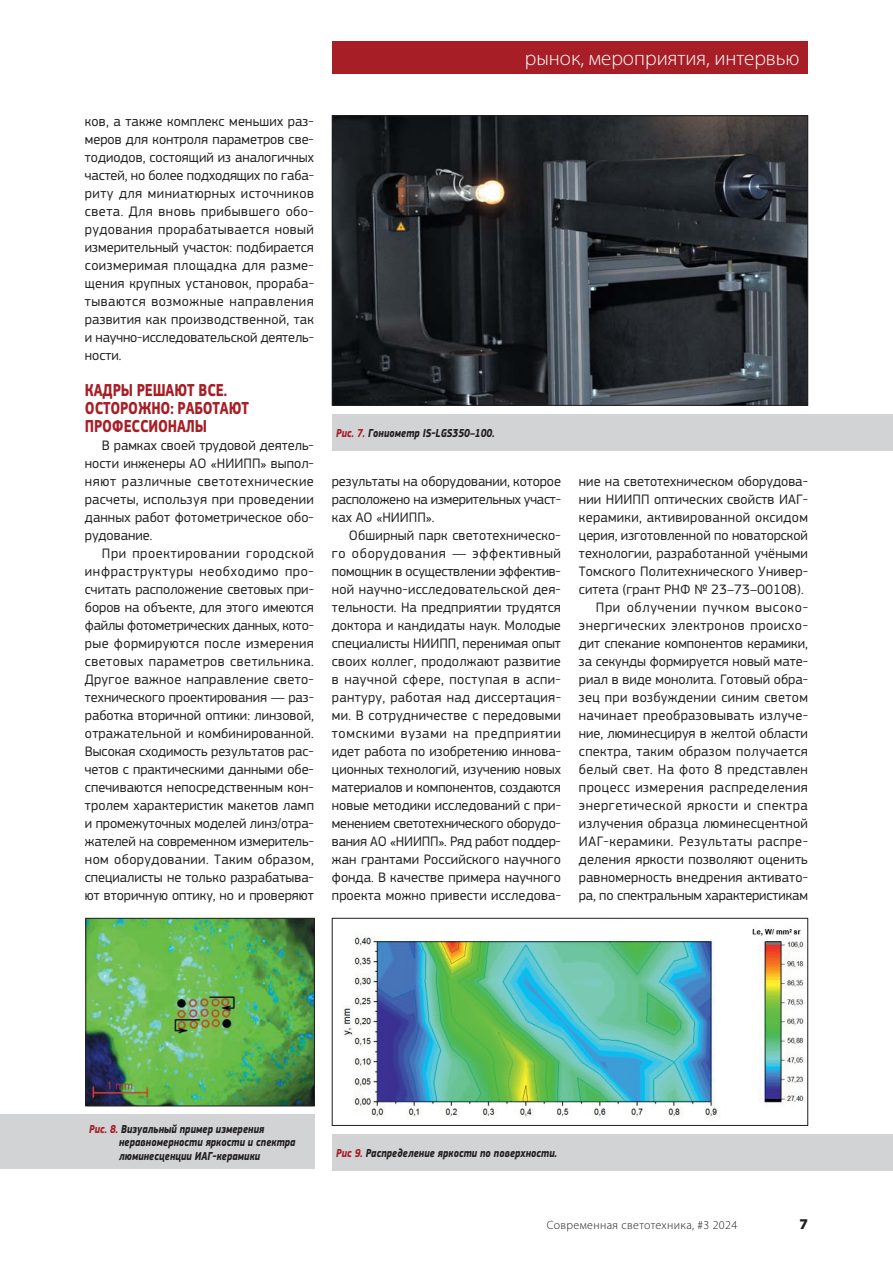
<style>
.page{position:relative;width:893px;height:1263px;background:#fff}
.page>*{position:absolute;margin:0;border:0;box-sizing:border-box;transform-origin:0 0}
.t1{font:300 21px "Myriad Pro";color:#fff}
.t2{font:700 18px/18px "PF Square Sans Pro";letter-spacing:-.01em;color:#a71e26;scale:.8 1}
.t3{font:900 15px "Myriad Pro";color:#231f20}
.t4{font:14.25px/18px "PF Square Sans Pro";letter-spacing:.01em;color:#231f20;text-align:justify}
.t5{font:14.25px "PF Square Sans Pro";letter-spacing:.04em;color:#231f20}
.t6{font:14.25px "PF Square Sans Pro";letter-spacing:.035em;color:#231f20}
.t7{font:14.25px "PF Square Sans Pro";letter-spacing:.05em;color:#231f20}
.t8{font:italic 700 12px/13.5px "PF Square Sans Pro";letter-spacing:.01em;color:#231f20;scale:.8 1}
.t9{font:300 12px "Myriad Pro";letter-spacing:.03em;color:#231f20}
.s1{color:#a71e26}
</style>
<div class="page">
<div style="left:332px;top:41px;width:476px;height:33px;background:#a71e26"></div>
<img style="left:334px;top:118px;width:472px;height:285px">
<div style="left:332px;top:116px;width:476px;height:289px;border:1px solid #231f20"></div>
<img style="left:343px;top:929px;width:461px;height:191px">
<div style="left:332px;top:918px;width:476px;height:207px;border:1px solid #231f20"></div>
<img style="left:88px;top:920px;width:225px;height:184px">
<div style="left:86px;top:918px;width:229px;height:188px;border:1px solid #231f20"></div>
<div style="left:332px;top:414px;width:561px;height:36px;background:#d1d3d4"></div>
<div style="left:332px;top:1134px;width:561px;height:36px;background:#d1d3d4"></div>
<div style="left:0;top:1115px;width:315px;height:54px;background:#d1d3d4"></div>
<h1 class="t1" style="left:525px;top:50px;width:276px">рынок, мероприятия, интервью</h1>
<p class="t4" style="left:85px;top:112px;width:231px">ков, а также комплекс меньших раз&shy;меров для контроля параметров све&shy;тодиодов, состоящий из аналогичных частей, но более подходящих по габа&shy;риту для миниатюрных источников света. Для вновь прибывшего обо&shy;рудования прорабатывается новый измерительный участок: подбирается соизмеримая площадка для разме&shy;щения крупных установок, прораба&shy;тываются возможные направления развития как производственной, так и научно-исследовательской деятель&shy;ности.</p>
<p class="t2" style="left:85px;top:381px;width:207px">КАДРЫ РЕШАЮТ ВСЕ.<br>ОСТОРОЖНО: РАБОТАЮТ<br>ПРОФЕССИОНАЛЫ</p>
<p class="t4" style="left:85px;top:436px;width:231px;text-indent:17px">В рамках своей трудовой деятель&shy;ности инженеры АО «НИИПП» выпол&shy;няют различные светотехнические расчеты, используя при проведении данных работ фотометрическое обо&shy;рудование.</p>
<p class="t4" style="left:85px;top:544px;width:231px;text-indent:17px">При проектировании городской инфраструктуры необходимо про&shy;считать расположение световых при&shy;боров на объекте, для этого имеются файлы фотометрических данных, кото&shy;рые формируются после измерения световых параметров светильника.<br>Другое важное направление свето&shy;технического проектирования — раз&shy;работка вторичной оптики: линзовой, отражательной и комбинированной.<br>Высокая сходимость результатов рас&shy;четов с практическими данными обе&shy;спечиваются непосредственным кон&shy;тролем характеристик макетов ламп и промежуточных моделей линз/отра&shy;жателей на современном измеритель&shy;ном оборудовании. Таким образом, специалисты не только разрабатыва&shy;ют вторичную оптику, но и проверяют</p>
<p class="t8" style="left:336px;top:426px;width:199px"><span class="s1">Рис. 7.</span> Гониометр IS-LGS350–100.</p>
<p class="t4" style="left:332px;top:472px;width:231px">результаты на оборудовании, которое расположено на измерительных участ&shy;ках АО «НИИПП».</p>
<p class="t4" style="left:332px;top:526px;width:231px;text-indent:17px">Обширный парк светотехническо&shy;го оборудования — эффективный помощник в осуществлении эффектив&shy;ной научно-исследовательской дея&shy;тельности. На предприятии трудятся доктора и кандидаты наук. Молодые специалисты НИИПП, перенимая опыт своих коллег, продолжают развитие в научной сфере, поступая в аспи&shy;рантуру, работая над диссертация&shy;ми. В сотрудничестве с передовыми томскими вузами на предприятии идет работа по изобретению иннова&shy;ционных технологий, изучению новых материалов и компонентов, создаются новые методики исследований с при&shy;менением светотехнического оборудо&shy;вания АО «НИИПП». Ряд работ поддер&shy;жан грантами Российского научного фонда. В качестве примера научного проекта можно привести исследова-</p>
<p class="t4" style="left:579px;top:472px;width:230px">ние на светотехническом оборудова-</p>
<p class="t4" style="left:579px;top:490px;width:230px">нии НИИПП оптических свойств ИАГ-</p>
<p class="t4" style="left:579px;top:508px;width:230px">керамики, активированной оксидом</p>
<p class="t4" style="left:579px;top:526px;width:231px">церия, изготовленной по новаторской</p>
<p class="t4" style="left:579px;top:544px;width:230px">технологии, разработанной учёными</p>
<p class="t4" style="left:579px;top:562px;width:230px">Томского Политехнического Универ-</p>
<p class="t4" style="left:579px;top:580px;width:226px">ситета (грант РНФ № 23–73–00108).</p>
<p class="t7" style="left:596px;top:599px;width:213px">При облучении пучком высоко-</p>
<p class="t5" style="left:579px;top:617px;width:230px">энергических электронов происхо-</p>
<p class="t4" style="left:579px;top:634px;width:230px">дит спекание компонентов керамики,</p>
<p class="t4" style="left:579px;top:652px;width:230px">за секунды формируется новый мате-</p>
<p class="t4" style="left:579px;top:670px;width:230px">риал в виде монолита. Готовый обра-</p>
<p class="t4" style="left:579px;top:688px;width:230px">зец при возбуждении синим светом</p>
<p class="t4" style="left:579px;top:706px;width:231px">начинает преобразовывать излуче-</p>
<p class="t4" style="left:579px;top:724px;width:230px">ние, люминесцируя в желтой области</p>
<p class="t4" style="left:579px;top:742px;width:230px">спектра, таким образом получается</p>
<p class="t4" style="left:579px;top:760px;width:230px">белый свет. На фото 8 представлен</p>
<p class="t6" style="left:579px;top:779px;width:230px">процесс измерения распределения</p>
<p class="t5" style="left:579px;top:797px;width:230px">энергетической яркости и спектра</p>
<p class="t4" style="left:579px;top:814px;width:230px">излучения образца люминесцентной</p>
<p class="t6" style="left:579px;top:833px;width:230px">ИАГ-керамики. Результаты распре-</p>
<p class="t4" style="left:579px;top:850px;width:230px">деления яркости позволяют оценить</p>
<p class="t4" style="left:579px;top:868px;width:230px">равномерность внедрения активато-</p>
<p class="t4" style="left:579px;top:886px;width:231px">ра, по спектральным характеристикам</p>
<p class="t8" style="left:119px;top:1122px;width:222px;text-indent:-30px"><span class="s1">Рис. 8.</span> Визуальный пример измерения неравномерности яркости и спектра люминесценции ИАГ-керамики</p>
<p class="t8" style="left:336px;top:1146px;width:277px"><span class="s1">Рис 9.</span> Распределение яркости по поверхности.</p>
<p class="t9" style="left:547px;top:1220px;width:192px">Современная светотехника, #3 2024</p>
<p class="t3" style="left:799px;top:1215px;width:10px">7</p>
</div>
